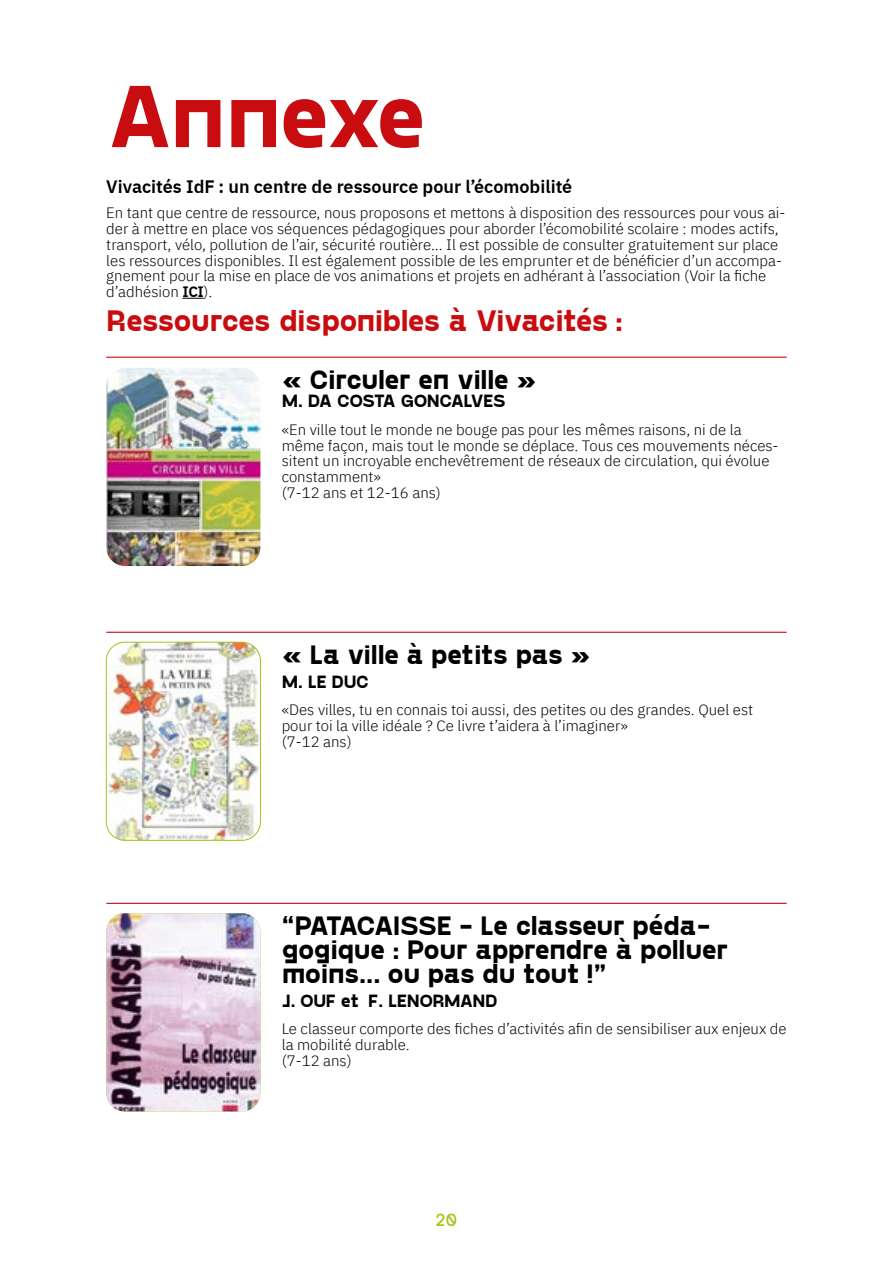
<style>
.page{position:relative;width:893px;height:1263px;background:#fff}
.page>*{position:absolute;margin:0;border:0;box-sizing:border-box;transform-origin:0 0}
.t1{font:700 90px "PP Gosha Sans";letter-spacing:-.04em;color:#c90c0f}
.t2{font:700 30px "PP Gosha Sans";letter-spacing:-.04em;color:#c90c0f}
.t3{font:700 27px/24px "PP Gosha Sans";letter-spacing:-.03em;color:#000}
.t4{font:600 18px "IBM Plex Sans";color:#000}
.t5{font:700 18px "PP Gosha Sans";letter-spacing:-.035em;color:#000}
.t6{font:18px "PP Gosha Sans";color:#a2c617}
.t7{font:300 15px/15.8px "IBM Plex Sans";color:#000}
.s1{font-weight:600}
</style>
<div class="page">
<hr style="left:106px;top:357px;width:681px;height:1px;background:#c90c0f">
<hr style="left:106px;top:632px;width:681px;height:1px;background:#c90c0f">
<hr style="left:106px;top:903px;width:681px;height:1px;background:#c90c0f">
<svg style="left:182px;top:298px;width:22px;height:1px"></svg>
<img style="left:106px;top:368px;width:154px;height:198px">
<img style="left:106px;top:642px;width:154px;height:197px">
<div style="left:106px;top:642px;width:155px;height:199px;border:1px solid #a2c617;border-radius:19px"></div>
<img style="left:106px;top:913px;width:154px;height:198px">
<h1 class="t1" style="left:106px;top:55px;width:322px">Annexe</h1>
<p class="t4" style="left:106px;top:175px;width:467px">Vivacités IdF : un centre de ressource pour l’écomobilité</p>
<p class="t7" style="left:106px;top:204px;width:681px">En tant que centre de ressource, nous proposons et mettons à disposition des ressources pour vous ai&shy;der à mettre en place vos séquences pédagogiques pour aborder l’écomobilité scolaire : modes actifs, transport, vélo, pollution de l’air, sécurité routière... Il est possible de consulter gratuitement sur place les ressources disponibles. Il est également possible de les emprunter et de bénéficier d’un accompa&shy;gnement pour la mise en place de vos animations et projets en adhérant à l’association (Voir la fiche d’adhésion <span class="s1">ICI</span>).</p>
<h2 class="t2" style="left:106px;top:301px;width:518px">Ressources disponibles à Vivacités :</h2>
<h3 class="t3" style="left:282px;top:366px;width:257px">« Circuler en ville »</h3>
<p class="t5" style="left:282px;top:389px;width:226px">M. DA COSTA GONCALVES</p>
<p class="t7" style="left:282px;top:420px;width:498px">«En ville tout le monde ne bouge pas pour les mêmes raisons, ni de la même façon, mais tout le monde se déplace. Tous ces mouvements néces&shy;sitent un incroyable enchevêtrement de réseaux de circulation, qui évolue constamment»<br>(7-12 ans et 12-16 ans)</p>
<h3 class="t3" style="left:282px;top:640px;width:311px">« La ville à petits pas »</h3>
<p class="t5" style="left:282px;top:669px;width:89px">M. LE DUC</p>
<p class="t7" style="left:282px;top:701px;width:473px">«Des villes, tu en connais toi aussi, des petites ou des grandes. Quel est pour toi la ville idéale ? Ce livre t’aidera à l’imaginer»<br>(7-12 ans)</p>
<h3 class="t3" style="left:282px;top:911px;width:448px">“PATACAISSE - Le classeur péda&shy;gogique : Pour apprendre à polluer moins... ou pas du tout !”</h3>
<p class="t5" style="left:282px;top:988px;width:218px">J. OUF et F. LENORMAND</p>
<p class="t7" style="left:282px;top:1020px;width:506px">Le classeur comporte des fiches d’activités afin de sensibiliser aux enjeux de la mobilité durable.<br>(7-12 ans)</p>
<p class="t6" style="left:436px;top:1208px;width:23px">20</p>
</div>
